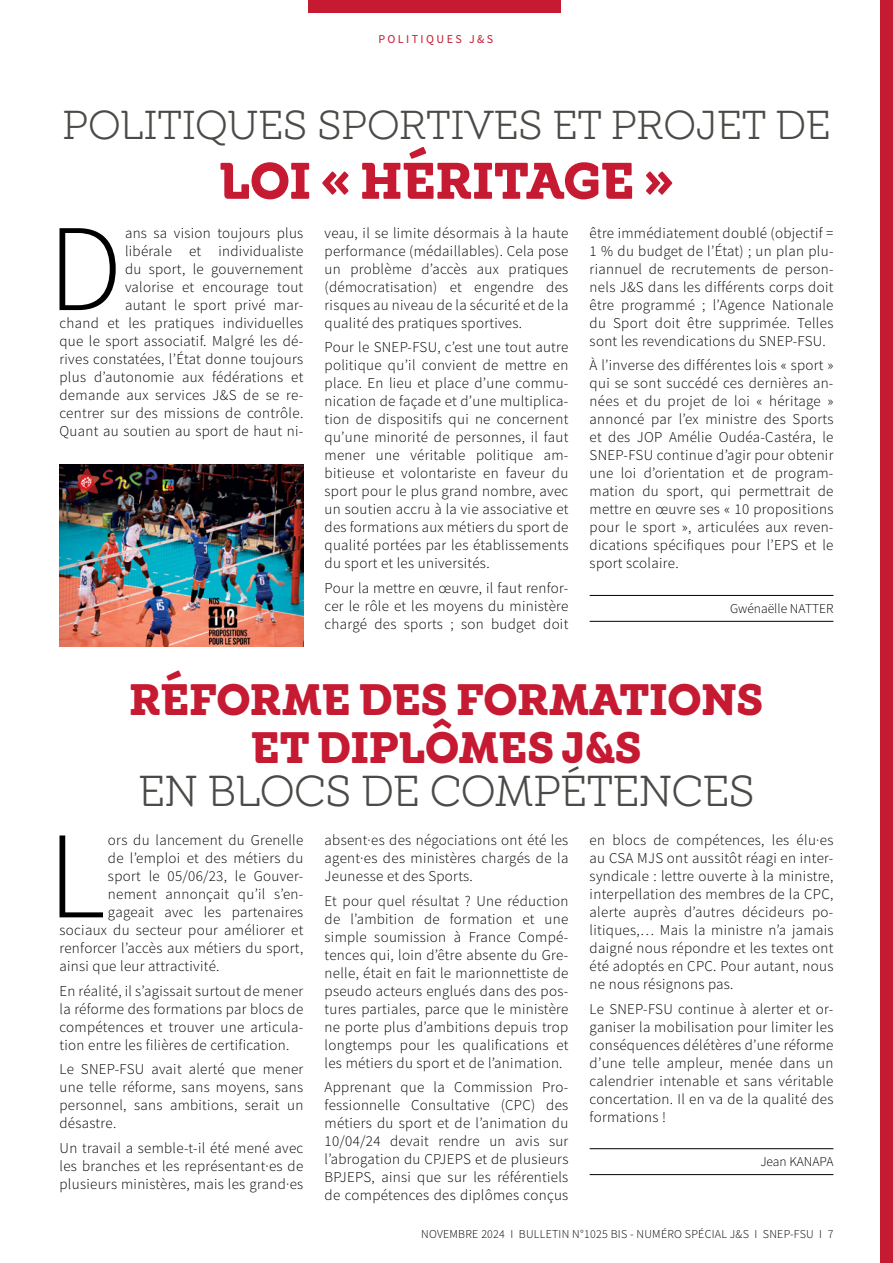
<style>
.page{position:relative;width:893px;height:1263px;background:#fff}
.page>*{position:absolute;margin:0;border:0;box-sizing:border-box;transform-origin:0 0}
.t1{font:300 124.2px "Source Sans Pro";color:#000}
.t2{font:700 52.5px "Winden Alt";letter-spacing:-.01em;color:#c61a32;scale:.96 1}
.t3{font:700 45px/48px "Winden Alt";letter-spacing:-.015em;color:#c61a32;text-align:center;scale:.96 1}
.t4{font:45px "Winden Alt";letter-spacing:-.01em;color:#4c4a47;scale:.96 1}
.t5{font:42px "Winden Alt";color:#4c4a47;scale:.96 1}
.t6{font:300 15px/18px "Source Sans Pro";letter-spacing:.02em;color:#000;text-align:justify}
.t7{font:300 13.5px "Source Sans Pro";color:#000}
.t8{font:300 12px "Source Sans Pro";letter-spacing:.02em;color:#000}
.t9{font:12px "Source Sans Pro";letter-spacing:.2em;color:#c61a32}
</style>
<div class="page">
<div style="left:308px;top:0;width:253px;height:13px;background:#c61a32"></div>
<div style="left:880px;top:0;width:13px;height:1263px;background:#c61a32"></div>
<hr style="left:590px;top:595px;width:243px;height:1px;background:#000">
<hr style="left:590px;top:621px;width:243px;height:1px;background:#000">
<hr style="left:590px;top:1148px;width:243px;height:1px;background:#000">
<hr style="left:590px;top:1174px;width:243px;height:1px;background:#000">
<img style="left:60px;top:464px;width:243px;height:182px">
<p class="t9" style="left:378px;top:31px;width:116px">POLITIQUES J&amp;S</p>
<h3 class="t5" style="left:62px;top:101px;width:802px">POLITIQUES SPORTIVES ET PROJET DE</h3>
<h2 class="t2" style="left:219px;top:146px;width:476px">LOI « HÉRITAGE »</h2>
<h1 class="t1" style="left:47px;top:193px;width:77px">D</h1>
<p class="t6" style="left:60px;top:224px;width:245px;text-align:right">ans sa vision toujours plus<br>libérale et individualiste<br>du sport, le gouvernement<br>valorise et encourage tout<br>autant le sport privé mar-<br>chand et les pratiques individuelles que le sport associatif. Malgré les dé&shy;rives constatées, l’État donne toujours plus d’autonomie aux fédérations et demande aux services J&amp;S de se re&shy;centrer sur des missions de contrôle.<br>Quant au soutien au sport de haut ni-</p>
<p class="t6" style="left:325px;top:224px;width:245px">veau, il se limite désormais à la haute performance (médaillables). Cela pose un problème d’accès aux pratiques (démocratisation) et engendre des risques au niveau de la sécurité et de la qualité des pratiques sportives.</p>
<p class="t6" style="left:590px;top:224px;width:245px">être immédiatement doublé (objectif = 1 % du budget de l’État) ; un plan plu&shy;riannuel de recrutements de person&shy;nels J&amp;S dans les différents corps doit être programmé ; l’Agence Nationale du Sport doit être supprimée. Telles sont les revendications du SNEP-FSU.</p>
<p class="t6" style="left:590px;top:356px;width:245px">À l’inverse des différentes lois « sport » qui se sont succédé ces dernières an&shy;nées et du projet de loi « héritage » annoncé par l’ex ministre des Sports et des JOP Amélie Oudéa-Castéra, le SNEP-FSU continue d’agir pour obtenir une loi d’orientation et de program&shy;mation du sport, qui permettrait de mettre en œuvre ses « 10 propositions pour le sport », articulées aux reven&shy;dications spécifiques pour l’EPS et le sport scolaire.</p>
<p class="t7" style="left:730px;top:600px;width:105px">Gwénaëlle NATTER</p>
<p class="t6" style="left:325px;top:338px;width:245px">Pour le SNEP-FSU, c’est une tout autre politique qu’il convient de mettre en place. En lieu et place d’une commu&shy;nication de façade et d’une multiplica&shy;tion de dispositifs qui ne concernent qu’une minorité de personnes, il faut mener une véritable politique am&shy;bitieuse et volontariste en faveur du sport pour le plus grand nombre, avec un soutien accru à la vie associative et des formations aux métiers du sport de qualité portées par les établissements du sport et les universités.</p>
<p class="t6" style="left:325px;top:579px;width:245px">Pour la mettre en œuvre, il faut renfor&shy;cer le rôle et les moyens du ministère chargé des sports ; son budget doit</p>
<h3 class="t3" style="left:129px;top:675px;width:662px">RÉFORME DES FORMATIONS<br>ET DIPLÔMES J&amp;S</h3>
<h3 class="t4" style="left:138px;top:765px;width:643px">EN BLOCS DE COMPÉTENCES</h3>
<h1 class="t1" style="left:47px;top:800px;width:60px">L</h1>
<p class="t6" style="left:108px;top:831px;width:197px">ors du lancement du Grenelle</p>
<p class="t6" style="left:108px;top:849px;width:197px">de l’emploi et des métiers du</p>
<p class="t6" style="left:108px;top:867px;width:197px">sport le 05/06/23, le Gouver-</p>
<p class="t6" style="left:108px;top:885px;width:197px">nement annonçait qu’il s’en-</p>
<p class="t6" style="left:108px;top:903px;width:197px">gageait avec les partenaires</p>
<p class="t6" style="left:60px;top:921px;width:245px">sociaux du secteur pour améliorer et</p>
<p class="t6" style="left:60px;top:939px;width:245px">renforcer l’accès aux métiers du sport,</p>
<p class="t6" style="left:60px;top:957px;width:161px">ainsi que leur attractivité.</p>
<p class="t6" style="left:60px;top:982px;width:245px">En réalité, il s’agissait surtout de mener la réforme des formations par blocs de compétences et trouver une articula&shy;tion entre les filières de certification.</p>
<p class="t6" style="left:60px;top:1060px;width:245px">Le SNEP-FSU avait alerté que mener une telle réforme, sans moyens, sans personnel, sans ambitions, serait un désastre.</p>
<p class="t6" style="left:60px;top:1138px;width:245px">Un travail a semble-t-il été mené avec les branches et les représentant·es de plusieurs ministères, mais les grand·es</p>
<p class="t6" style="left:325px;top:831px;width:245px">absent·es des négociations ont été les agent·es des ministères chargés de la Jeunesse et des Sports.</p>
<p class="t6" style="left:325px;top:892px;width:245px">Et pour quel résultat ? Une réduction de l’ambition de formation et une simple soumission à France Compé&shy;tences qui, loin d’être absente du Gre&shy;nelle, était en fait le marionnettiste de pseudo acteurs englués dans des pos&shy;tures partiales, parce que le ministère ne porte plus d’ambitions depuis trop longtemps pour les qualifications et les métiers du sport et de l’animation.</p>
<p class="t6" style="left:325px;top:1078px;width:245px">Apprenant que la Commission Pro&shy;fessionnelle Consultative (CPC) des métiers du sport et de l’animation du 10/04/24 devait rendre un avis sur l’abrogation du CPJEPS et de plusieurs BPJEPS, ainsi que sur les référentiels de compétences des diplômes conçus</p>
<p class="t6" style="left:590px;top:831px;width:245px">en blocs de compétences, les élu·es au CSA MJS ont aussitôt réagi en inter&shy;syndicale : lettre ouverte à la ministre, interpellation des membres de la CPC, alerte auprès d’autres décideurs po&shy;litiques,… Mais la ministre n’a jamais daigné nous répondre et les textes ont été adoptés en CPC. Pour autant, nous ne nous résignons pas.</p>
<p class="t6" style="left:590px;top:1000px;width:245px">Le SNEP-FSU continue à alerter et or&shy;ganiser la mobilisation pour limiter les conséquences délétères d’une réforme d’une telle ampleur, menée dans un calendrier intenable et sans véritable concertation. Il en va de la qualité des formations !</p>
<p class="t7" style="left:760px;top:1153px;width:75px">Jean KANAPA</p>
<p class="t8" style="left:421px;top:1226px;width:414px">NOVEMBRE 2024 I BULLETIN N°1025 BIS - NUMÉRO SPÉCIAL J&amp;S I SNEP-FSU I 7</p>
</div>
